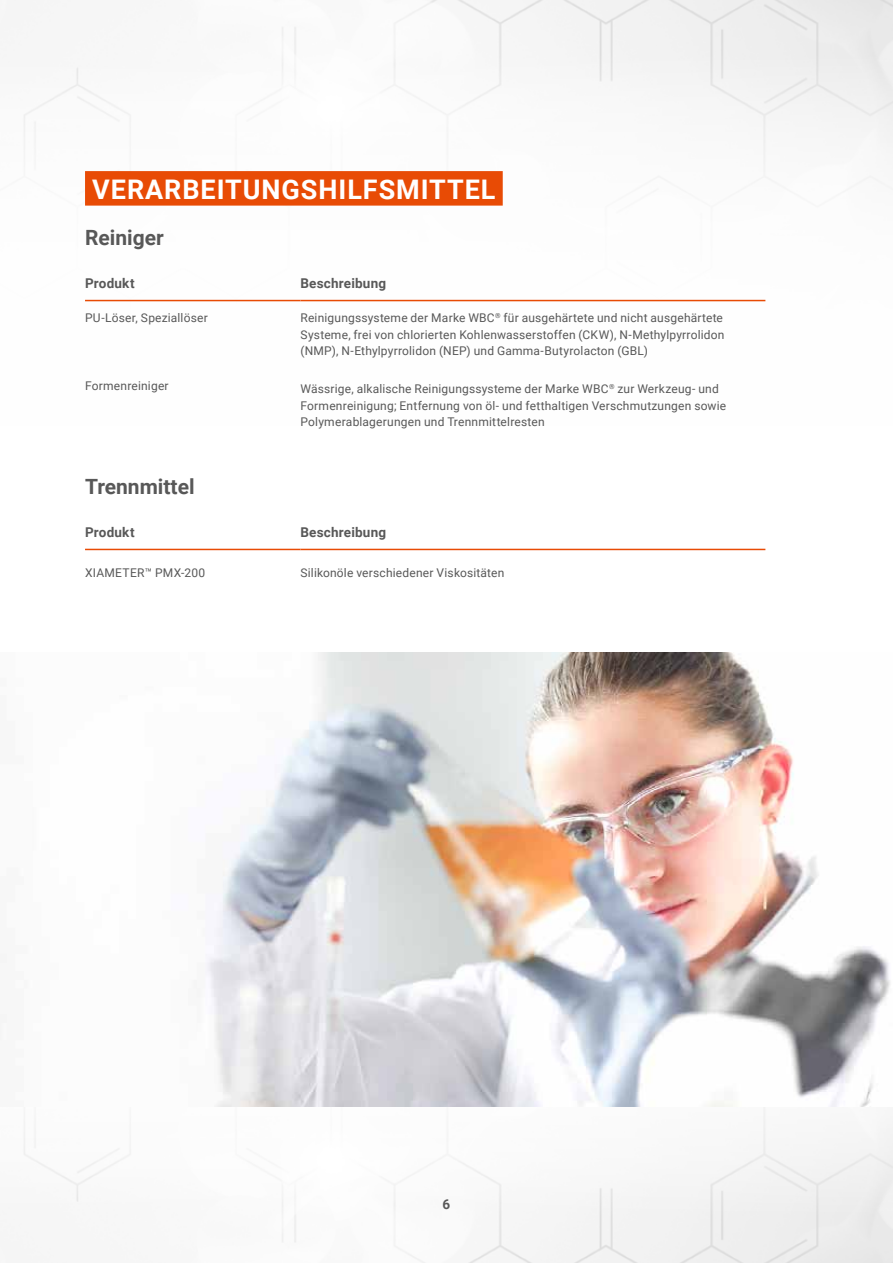
<style>
.page{position:relative;width:893px;height:1263px;background:#fff}
.page>*{position:absolute;margin:0;border:0;box-sizing:border-box;transform-origin:0 0}
.t1{font:700 27px "Roboto";letter-spacing:.035em;color:#fff}
.t2{font:700 21px "Roboto";color:#585858}
.t3{font:700 13.5px "Roboto";letter-spacing:.015em;color:#585858}
.t4{font:12px/16.5px "Roboto";letter-spacing:.015em;color:#585858}
</style>
<div class="page">
<img style="left:282px;top:1216px;width:611px;height:47px">
<div style="left:0;top:839px;width:893px;height:377px;background:#fafafb"></div>
<img style="left:14px;top:0;width:879px;height:54px">
<img style="left:209px;top:652px;width:681px;height:455px">
<hr style="left:85px;top:300px;width:215px;height:1px;background:#e84b05">
<hr style="left:300px;top:300px;width:465px;height:1px;background:#e84b05">
<hr style="left:85px;top:549px;width:215px;height:1px;background:#e84b05">
<hr style="left:300px;top:549px;width:465px;height:1px;background:#e84b05">
<div style="left:85px;top:171px;width:418px;height:35px;background:#e84b05"></div>
<h1 class="t1" style="left:92px;top:170px;width:405px">VERARBEITUNGSHILFSMITTEL</h1>
<h2 class="t2" style="left:85px;top:223px;width:80px">Reiniger</h2>
<p class="t3" style="left:85px;top:274px;width:51px">Produkt</p>
<p class="t3" style="left:300px;top:274px;width:87px">Beschreibung</p>
<p class="t4" style="left:85px;top:309px;width:124px">PU-Löser, Speziallöser</p>
<p class="t4" style="left:300px;top:309px;width:426px">Reinigungssysteme der Marke WBC<sup>®</sup> für ausgehärtete und nicht ausgehärtete<br>Systeme, frei von chlorierten Kohlenwasserstoffen (CKW), N-Methylpyrrolidon (NMP), N-Ethylpyrrolidon (NEP) und Gamma-Butyrolacton (GBL)</p>
<p class="t4" style="left:85px;top:377px;width:85px">Formenreiniger</p>
<p class="t4" style="left:300px;top:380px;width:427px">Wässrige, alkalische Reinigungssysteme der Marke WBC<sup>®</sup> zur Werkzeug- und<br>Formenreinigung; Entfernung von öl- und fetthaltigen Verschmutzungen sowie<br>Polymerablagerungen und Trennmittelresten</p>
<h2 class="t2" style="left:85px;top:472px;width:111px">Trennmittel</h2>
<p class="t3" style="left:85px;top:522px;width:51px">Produkt</p>
<p class="t3" style="left:300px;top:522px;width:87px">Beschreibung</p>
<p class="t4" style="left:85px;top:564px;width:122px">XIAMETER™ PMX-200</p>
<p class="t4" style="left:300px;top:564px;width:205px">Silikonöle verschiedener Viskositäten</p>
<p class="t3" style="left:443px;top:1195px;width:9px">6</p>
</div>
